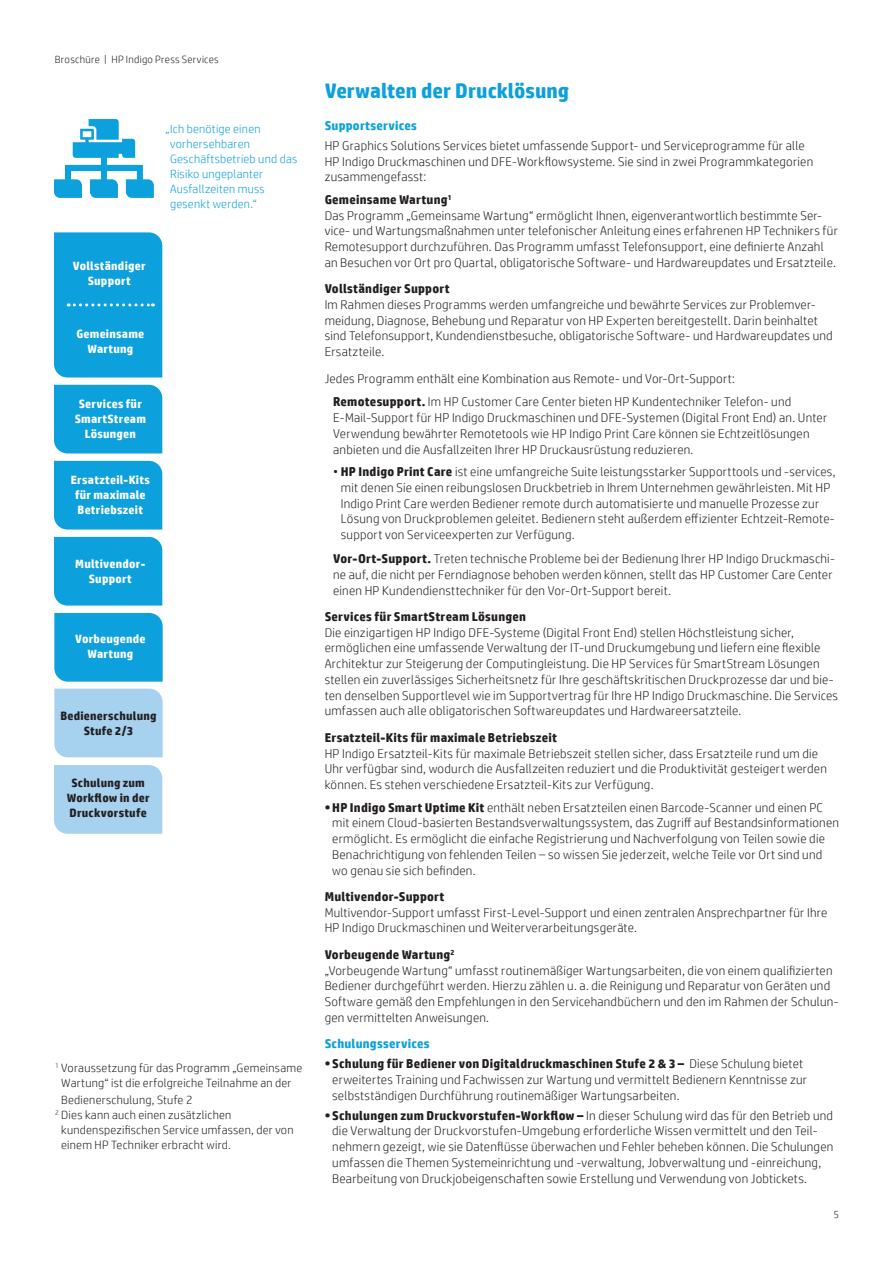
<style>
.page{position:relative;width:893px;height:1263px;background:#fff}
.page>*{position:absolute;margin:0;border:0;box-sizing:border-box;transform-origin:0 0}
.t1{font:700 21px "HP Simplified";color:#0ca0dd}
.t2{font:300 12.75px/15.8px "HP Simplified";letter-spacing:.02em;color:#231f20}
.t3{font:700 12.75px "HP Simplified";letter-spacing:.02em;color:#231f20}
.t4{font:700 12.75px "HP Simplified";letter-spacing:.02em;color:#0ca0dd}
.t5{font:300 12px/15px "HP Simplified";letter-spacing:.02em;color:#231f20;text-align:center}
.t6{font:700 12px/15px "HP Simplified";letter-spacing:.02em;color:#fff;text-align:center}
.t7{font:300 12px/15px "HP Simplified";letter-spacing:.02em;color:#0ca0dd}
.t8{font:700 12px/15px "HP Simplified";letter-spacing:.02em;color:#231f20;text-align:center}
.t9{font:300 10.5px "HP Simplified";letter-spacing:.025em;color:#231f20}
.s1{font-weight:700}
</style>
<div class="page">
<div style="left:54px;top:537px;width:108px;height:69px;background:#0ca0dd"></div>
<div style="left:54px;top:765px;width:108px;height:69px;background:#a6d1ef"></div>
<div style="left:54px;top:461px;width:108px;height:68px;background:#0ca0dd"></div>
<div style="left:54px;top:689px;width:109px;height:68px;background:#a6d1ef"></div>
<div style="left:54px;top:385px;width:108px;height:68px;background:#0ca0dd"></div>
<div style="left:54px;top:613px;width:109px;height:69px;background:#0ca0dd"></div>
<div style="left:54px;top:232px;width:108px;height:145px;background:#0ca0dd"></div>
<svg style="left:54px;top:119px;width:100px;height:79px"></svg>
<p class="t9" style="left:55px;top:52px;width:165px">Broschüre | HP Indigo Press Services</p>
<p class="t7" style="left:170px;top:121px;width:129px;text-indent:-4px">„Ich benötige einen vorhersehbaren<br>Geschäftsbetrieb und das<br>Risiko ungeplanter<br>Ausfallzeiten muss gesenkt werden.“</p>
<p class="t6" style="left:73px;top:258px;width:74px">Vollständiger<br>Support</p>
<p class="t6" style="left:76px;top:326px;width:69px">Gemeinsame<br>Wartung</p>
<p class="t6" style="left:75px;top:396px;width:73px">Services für<br>SmartStream<br>Lösungen</p>
<p class="t6" style="left:71px;top:472px;width:81px">Ersatzteil-Kits für maximale<br>Betriebszeit</p>
<p class="t6" style="left:75px;top:556px;width:72px">Multivendor-<br>Support</p>
<p class="t6" style="left:75px;top:631px;width:72px">Vorbeugende<br>Wartung</p>
<p class="t8" style="left:60px;top:709px;width:98px">Bedienerschulung<br>Stufe 2/3</p>
<p class="t8" style="left:67px;top:775px;width:84px">Schulung zum<br>Workflow in der<br>Druckvorstufe</p>
<p class="t5" style="left:55px;top:1060px;width:248px"><sup>1</sup> Voraussetzung für das Programm „Gemeinsame<br>Wartung“ ist die erfolgreiche Teilnahme an der</p>
<p class="t5" style="left:61px;top:1091px;width:133px">Bedienerschulung, Stufe 2</p>
<p class="t5" style="left:55px;top:1106px;width:178px"><sup>2</sup> Dies kann auch einen zusätzlichen</p>
<p class="t5" style="left:61px;top:1121px;width:234px">kundenspezifischen Service umfassen, der von</p>
<p class="t5" style="left:61px;top:1136px;width:171px">einem HP Techniker erbracht wird.</p>
<h1 class="t1" style="left:325px;top:77px;width:246px">Verwalten der Drucklösung</h1>
<p class="t4" style="left:325px;top:117px;width:94px">Supportservices</p>
<p class="t2" style="left:325px;top:137px;width:490px">HP Graphics Solutions Services bietet umfassende Support- und Serviceprogramme für alle<br>HP Indigo Druckmaschinen und DFE-Workflowsysteme. Sie sind in zwei Programmkategorien zusammengefasst:</p>
<p class="t2" style="left:325px;top:191px;width:515px"><span class="s1">Gemeinsame Wartung</span><sup>1<br></sup>Das Programm „Gemeinsame Wartung“ ermöglicht Ihnen, eigenverantwortlich bestimmte Ser&shy;vice- und Wartungsmaßnahmen unter telefonischer Anleitung eines erfahrenen HP Technikers für Remotesupport durchzuführen. Das Programm umfasst Telefonsupport, eine definierte Anzahl an Besuchen vor Ort pro Quartal, obligatorische Software- und Hardwareupdates und Ersatzteile.</p>
<p class="t3" style="left:325px;top:280px;width:127px">Vollständiger Support</p>
<p class="t2" style="left:325px;top:296px;width:510px">Im Rahmen dieses Programms werden umfangreiche und bewährte Services zur Problemver&shy;meidung, Diagnose, Behebung und Reparatur von HP Experten bereitgestellt. Darin beinhaltet sind Telefonsupport, Kundendienstbesuche, obligatorische Software- und Hardwareupdates und Ersatzteile.</p>
<p class="t2" style="left:333px;top:366px;width:460px;line-height:23.9px;text-indent:-9px">Jedes Programm enthält eine Kombination aus Remote- und Vor-Ort-Support:<br><span class="s1">Remotesupport.</span> Im HP Customer Care Center bieten HP Kundentechniker Telefon- und</p>
<p class="t2" style="left:333px;top:410px;width:496px">E-Mail-Support für HP Indigo Druckmaschinen und DFE-Systemen (Digital Front End) an. Unter<br>Verwendung bewährter Remotetools wie HP Indigo Print Care können sie Echtzeitlösungen anbieten und die Ausfallzeiten Ihrer HP Druckausrüstung reduzieren.</p>
<p class="t2" style="left:341px;top:464px;width:496px;text-indent:-8px">• <span class="s1">HP Indigo Print Care</span> ist eine umfangreiche Suite leistungsstarker Supporttools und -services, mit denen Sie einen reibungslosen Druckbetrieb in Ihrem Unternehmen gewährleisten. Mit HP Indigo Print Care werden Bediener remote durch automatisierte und manuelle Prozesse zur Lösung von Druckproblemen geleitet. Bedienern steht außerdem effizienter Echtzeit-Remote&shy;support von Serviceexperten zur Verfügung.</p>
<p class="t2" style="left:333px;top:550px;width:503px"><span class="s1">Vor-Ort-Support.</span> Treten technische Probleme bei der Bedienung Ihrer HP Indigo Druckmaschi&shy;ne auf, die nicht per Ferndiagnose behoben werden können, stellt das HP Customer Care Center einen HP Kundendiensttechniker für den Vor-Ort-Support bereit.</p>
<p class="t3" style="left:325px;top:608px;width:203px">Services für SmartStream Lösungen</p>
<p class="t2" style="left:325px;top:624px;width:515px">Die einzigartigen HP Indigo DFE-Systeme (Digital Front End) stellen Höchstleistung sicher, ermöglichen eine umfassende Verwaltung der IT-und Druckumgebung und liefern eine flexible Architektur zur Steigerung der Computingleistung. Die HP Services für SmartStream Lösungen stellen ein zuverlässiges Sicherheitsnetz für Ihre geschäftskritischen Druckprozesse dar und bie&shy;ten denselben Supportlevel wie im Supportvertrag für Ihre HP Indigo Druckmaschine. Die Services umfassen auch alle obligatorischen Softwareupdates und Hardwareersatzteile.</p>
<p class="t3" style="left:325px;top:729px;width:234px">Ersatzteil-Kits für maximale Betriebszeit</p>
<p class="t2" style="left:325px;top:745px;width:504px">HP Indigo Ersatzteil-Kits für maximale Betriebszeit stellen sicher, dass Ersatzteile rund um die<br>Uhr verfügbar sind, wodurch die Ausfallzeiten reduziert und die Produktivität gesteigert werden können. Es stehen verschiedene Ersatzteil-Kits zur Verfügung.</p>
<p class="t2" style="left:332px;top:799px;width:508px;text-indent:-8px"><span class="s1">•HP Indigo Smart Uptime Kit</span> enthält neben Ersatzteilen einen Barcode-Scanner und einen PC mit einem Cloud-basierten Bestandsverwaltungssystem, das Zugriff auf Bestandsinformationen ermöglicht. Es ermöglicht die einfache Registrierung und Nachverfolgung von Teilen sowie die Benachrichtigung von fehlenden Teilen – so wissen Sie jederzeit, welche Teile vor Ort sind und wo genau sie sich befinden.</p>
<p class="t3" style="left:325px;top:888px;width:121px">Multivendor-Support</p>
<p class="t2" style="left:325px;top:904px;width:504px">Multivendor-Support umfasst First-Level-Support und einen zentralen Ansprechpartner für Ihre<br>HP Indigo Druckmaschinen und Weiterverarbeitungsgeräte.</p>
<p class="t2" style="left:325px;top:946px;width:515px"><span class="s1">Vorbeugende Wartung</span><sup>2<br></sup>„Vorbeugende Wartung“ umfasst routinemäßiger Wartungsarbeiten, die von einem qualifizierten Bediener durchgeführt werden. Hierzu zählen u. a. die Reinigung und Reparatur von Geräten und Software gemäß den Empfehlungen in den Servicehandbüchern und den im Rahmen der Schulun&shy;gen vermittelten Anweisungen.</p>
<p class="t4" style="left:325px;top:1035px;width:106px">Schulungsservices</p>
<p class="t2" style="left:332px;top:1055px;width:476px;text-indent:-8px"><span class="s1">• Schulung für Bediener von Digitaldruckmaschinen Stufe 2 &amp; 3 –</span> Diese Schulung bietet erweitertes Training und Fachwissen zur Wartung und vermittelt Bedienern Kenntnisse zur selbstständigen Durchführung routinemäßiger Wartungsarbeiten.</p>
<p class="t2" style="left:332px;top:1107px;width:503px;text-indent:-8px"><span class="s1">• Schulungen zum Druckvorstufen-Workflow –</span> In dieser Schulung wird das für den Betrieb und die Verwaltung der Druckvorstufen-Umgebung erforderliche Wissen vermittelt und den Teil&shy;nehmern gezeigt, wie sie Datenflüsse überwachen und Fehler beheben können. Die Schulungen umfassen die Themen Systemeinrichtung und -verwaltung, Jobverwaltung und -einreichung, Bearbeitung von Druckjobeigenschaften sowie Erstellung und Verwendung von Jobtickets.</p>
<p class="t9" style="left:833px;top:1207px;width:7px">5</p>
</div>
